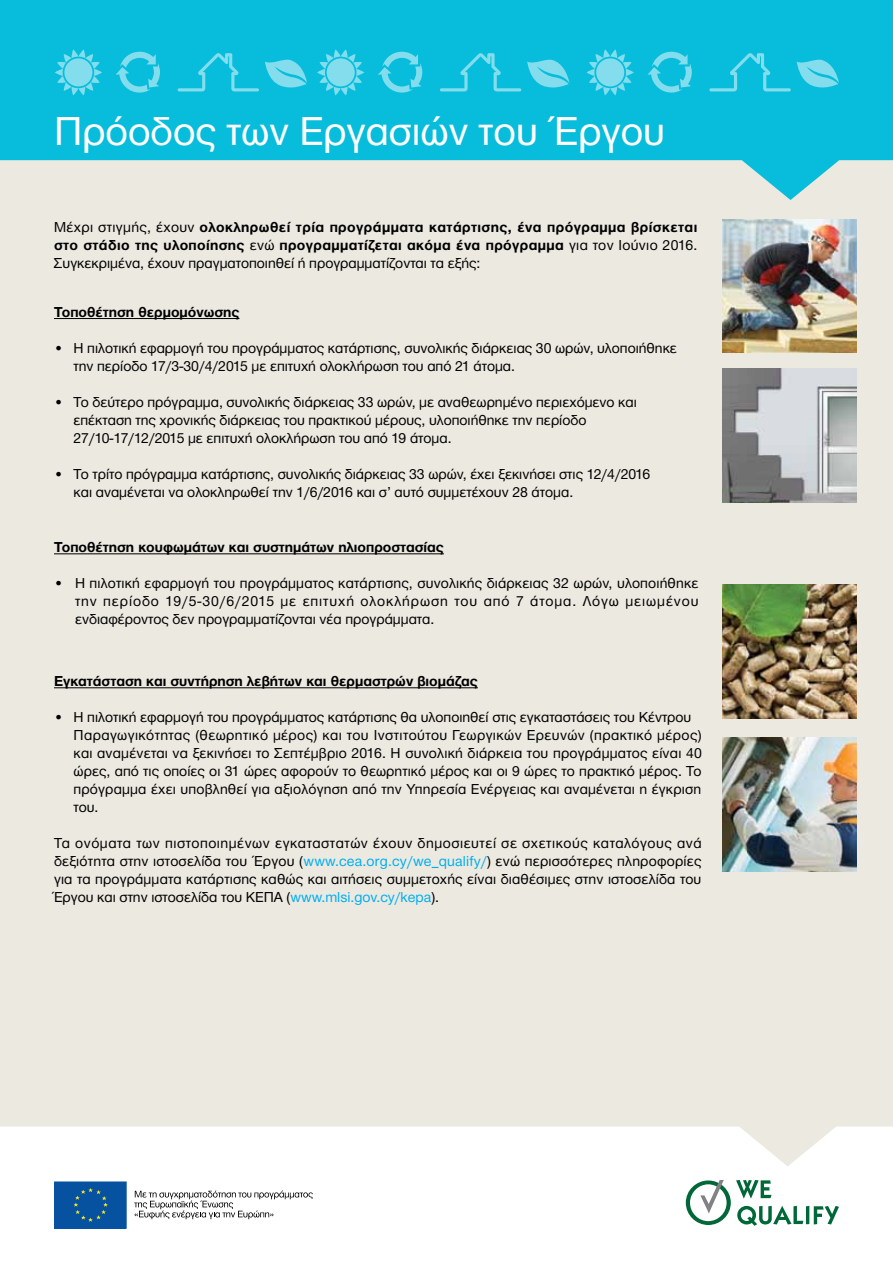
<style>
.page{position:relative;width:893px;height:1263px;background:#fff}
.page>*{position:absolute;margin:0;border:0;box-sizing:border-box;transform-origin:0 0}
.t1{font:42px "Helvetica Neue Greek";color:#fff}
.t2{font:15px/18px "Helvetica Neue Greek";color:#000}
.t3{font:700 15px/18px "Helvetica Neue Greek 75";letter-spacing:.03em;color:#000}
.t4{font:700 15px "Helvetica Neue Greek 75";color:#000}
.s1{font-family:"Helvetica Neue Greek";font-weight:400}
.s2{color:#00aeef}
</style>
<div class="page">
<div style="left:0;top:200px;width:893px;height:966px;background:#ece9e1"></div>
<svg style="left:0;top:0;width:893px;height:200px;background:#39c6dd"></svg>
<svg style="left:55px;top:49px;width:47px;height:46px;background:#44cce4"></svg>
<svg style="left:317px;top:49px;width:47px;height:46px;background:#44cce4"></svg>
<svg style="left:587px;top:49px;width:47px;height:46px;background:#44cce4"></svg>
<svg style="left:116px;top:52px;width:44px;height:41px;background:#34c8e2"></svg>
<svg style="left:378px;top:52px;width:44px;height:41px;background:#34c8e2"></svg>
<svg style="left:647px;top:52px;width:45px;height:41px;background:#33c8e1"></svg>
<svg style="left:265px;top:58px;width:42px;height:32px"></svg>
<svg style="left:527px;top:58px;width:42px;height:32px"></svg>
<svg style="left:797px;top:58px;width:42px;height:32px"></svg>
<svg style="left:178px;top:53px;width:81px;height:38px;background:#1bc1de"></svg>
<svg style="left:440px;top:53px;width:81px;height:38px;background:#1bc1de"></svg>
<svg style="left:709px;top:53px;width:82px;height:38px;background:#1ac1de"></svg>
<hr style="left:806px;top:1206px;width:3px;height:18px;background:#006838">
<svg style="left:814px;top:1206px;width:25px;height:18px"></svg>
<svg style="left:686px;top:1180px;width:117px;height:46px"></svg>
<div style="left:55px;top:1182px;width:71px;height:46px;background:#0651a0"></div>
<div style="left:54px;top:1182px;width:72px;height:46px;border:1px solid #0651a0"></div>
<svg style="left:74px;top:1188px;width:34px;height:34px"></svg>
<svg style="left:134px;top:1190px;width:179px;height:29px"></svg>
<hr style="left:54px;top:553px;width:390px;height:1px;background:#000">
<hr style="left:54px;top:687px;width:424px;height:1px;background:#000">
<img style="left:723px;top:219px;width:134px;height:134px">
<img style="left:723px;top:369px;width:134px;height:133px">
<img style="left:723px;top:584px;width:134px;height:134px">
<img style="left:723px;top:738px;width:134px;height:134px">
<hr style="left:54px;top:318px;width:185px;height:1px;background:#000">
<h1 class="t1" style="left:54px;top:109px;width:613px">Πρόοδος των Εργασιών του Έργου</h1>
<p class="t3" style="left:54px;top:218px;width:645px"><span class="s1">Μέχρι στιγμής, έχουν</span> ολοκληρωθεί τρία προγράμματα κατάρτισης, ένα πρόγραμμα βρίσκεται στο στάδιο της υλοποίησης <span class="s1">ενώ</span> προγραμματίζεται ακόμα ένα πρόγραμμα <span class="s1">για τον Ιούνιο 2016.</span></p>
<p class="t2" style="left:54px;top:254px;width:428px">Συγκεκριμένα, έχουν πραγματοποιηθεί ή προγραμματίζονται τα εξής:</p>
<p class="t4" style="left:54px;top:304px;width:187px">Τοποθέτηση θερμομόνωσης</p>
<p class="t2" style="left:74px;top:339px;width:605px;text-indent:-20px">• Η πιλοτική εφαρμογή του προγράμματος κατάρτισης, συνολικής διάρκειας 30 ωρών, υλοποιήθηκε την περίοδο 17/3-30/4/2015 με επιτυχή ολοκλήρωση του από 21 άτομα.</p>
<p class="t2" style="left:74px;top:393px;width:565px;text-indent:-20px">• Το δεύτερο πρόγραμμα, συνολικής διάρκειας 33 ωρών, με αναθεωρημένο περιεχόμενο και επέκταση της χρονικής διάρκειας του πρακτικού μέρους, υλοποιήθηκε την περίοδο<br>27/10-17/12/2015 με επιτυχή ολοκλήρωση του από 19 άτομα.</p>
<p class="t2" style="left:74px;top:465px;width:578px;text-indent:-20px">• Το τρίτο πρόγραμμα κατάρτισης, συνολικής διάρκειας 33 ωρών, έχει ξεκινήσει στις 12/4/2016 και αναμένεται να ολοκληρωθεί την 1/6/2016 και σ’ αυτό συμμετέχουν 28 άτομα.</p>
<p class="t4" style="left:54px;top:539px;width:391px">Τοποθέτηση κουφωμάτων και συστημάτων ηλιοπροστασίας</p>
<p class="t2" style="left:75px;top:574px;width:625px;text-align:justify;text-indent:-21px">• Η πιλοτική εφαρμογή του προγράμματος κατάρτισης, συνολικής διάρκειας 32 ωρών, υλοποιήθηκε την περίοδο 19/5-30/6/2015 με επιτυχή ολοκλήρωση του από 7 άτομα. Λόγω μειωμένου ενδιαφέροντος δεν προγραμματίζονται νέα προγράμματα.</p>
<p class="t4" style="left:54px;top:673px;width:425px">Εγκατάσταση και συντήρηση λεβήτων και θερμαστρών βιομάζας</p>
<p class="t2" style="left:74px;top:708px;width:630px;text-indent:-20px">• Η πιλοτική εφαρμογή του προγράμματος κατάρτισης θα υλοποιηθεί στις εγκαταστάσεις του Κέντρου Παραγωγικότητας (θεωρητικό μέρος) και του Ινστιτούτου Γεωργικών Ερευνών (πρακτικό μέρος) και αναμένεται να ξεκινήσει το Σεπτέμβριο 2016. Η συνολική διάρκεια του προγράμματος είναι 40 ώρες, από τις οποίες οι 31 ώρες αφορούν το θεωρητικό μέρος και οι 9 ώρες το πρακτικό μέρος. Tο πρόγραμμα έχει υποβληθεί για αξιολόγηση από την Υπηρεσία Ενέργειας και αναμένεται η έγκριση του.</p>
<p class="t2" style="left:54px;top:834px;width:649px;text-align:justify">Τα ονόματα των πιστοποιημένων εγκαταστατών έχουν δημοσιευτεί σε σχετικούς καταλόγους ανά δεξιότητα στην ιστοσελίδα του Έργου (<span class="s2">www.cea.org.cy/we_qualify/</span>) ενώ περισσότερες πληροφορίες για τα προγράμματα κατάρτισης καθώς και αιτήσεις συμμετοχής είναι διαθέσιμες στην ιστοσελίδα του Έργου και στην ιστοσελίδα του ΚΕΠΑ (<span class="s2">www.mlsi.gov.cy/kepa</span>).</p>
</div>
